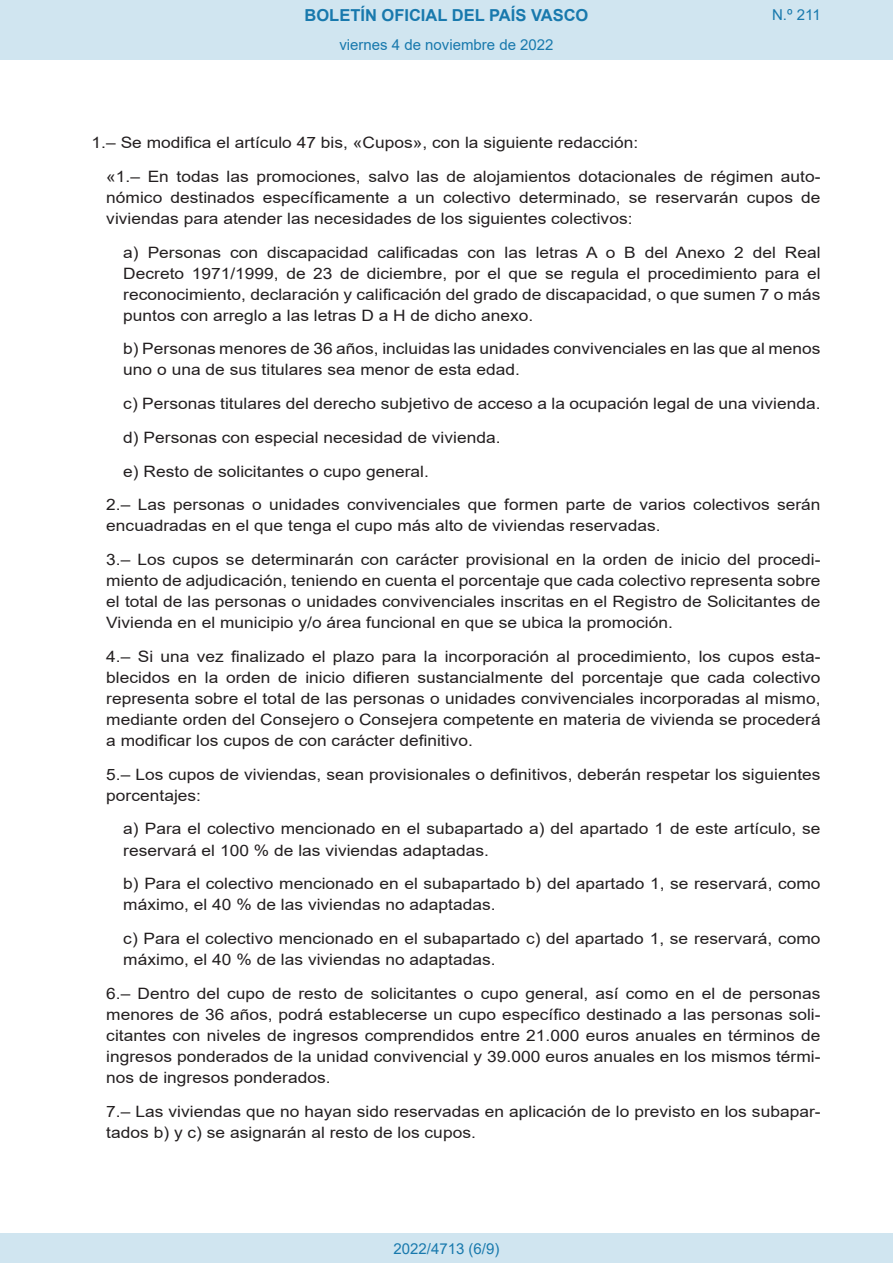
<style>
.page{position:relative;width:893px;height:1263px;background:#fff}
.page>*{position:absolute;margin:0;border:0;box-sizing:border-box;transform-origin:0 0}
.t1{font:700 16.5px "Arial";color:#1879ad}
.BOPVDetalle1{font:15.6px/21px "Arial";color:#231f20;text-align:justify;scale:1.11 1}
.BOPVDetalle2{font:15.6px/21px "Arial";color:#231f20;scale:1.11 1}
.BOPVDetalle{font:15.6px "Arial";color:#231f20;scale:1.11 1}
.Paginacion_Centro{font:15px "Arial";color:#1879ad}
</style>
<div class="page">
<div style="left:0;top:0;width:893px;height:60px;background:#d0e5f0"></div>
<div style="left:0;top:1233px;width:893px;height:30px;background:#d0e5f0"></div>
<p class="t1" style="left:305px;top:3px;width:285px">BOLETÍN OFICIAL DEL PAÍS VASCO</p>
<p class="Paginacion_Centro" style="left:339px;top:35px;width:216px">viernes 4 de noviembre de 2022</p>
<p class="Paginacion_Centro" style="left:772px;top:5px;width:50px">N.º 211</p>
<p class="BOPVDetalle" style="left:92px;top:132px;width:494px">1.– Se modifica el artículo 47 bis, «Cupos», con la siguiente redacción:</p>
<p class="BOPVDetalle1" style="left:106px;top:166px;width:645px">«1.– En todas las promociones, salvo las de alojamientos dotacionales de régimen auto&shy;nómico destinados específicamente a un colectivo determinado, se reservarán cupos de viviendas para atender las necesidades de los siguientes colectivos:</p>
<p class="BOPVDetalle2" style="left:123px;top:242px;width:630px;text-align:justify">a) Personas con discapacidad calificadas con las letras A o B del Anexo 2 del Real Decreto 1971/1999, de 23 de diciembre, por el que se regula el procedimiento para el reconocimiento, declaración y calificación del grado de discapacidad, o que sumen 7 o más puntos con arreglo a las letras D a H de dicho anexo.</p>
<p class="BOPVDetalle2" style="left:123px;top:338px;width:630px">b) Personas menores de 36 años, incluidas las unidades convivenciales en las que al menos uno o una de sus titulares sea menor de esta edad.</p>
<p class="BOPVDetalle2" style="left:123px;top:393px;width:630px">c) Personas titulares del derecho subjetivo de acceso a la ocupación legal de una vivienda.</p>
<p class="BOPVDetalle2" style="left:123px;top:427px;width:341px">d) Personas con especial necesidad de vivienda.</p>
<p class="BOPVDetalle2" style="left:123px;top:461px;width:277px">e) Resto de solicitantes o cupo general.</p>
<p class="BOPVDetalle1" style="left:106px;top:494px;width:645px">2.– Las personas o unidades convivenciales que formen parte de varios colectivos serán encuadradas en el que tenga el cupo más alto de viviendas reservadas.</p>
<p class="BOPVDetalle1" style="left:106px;top:549px;width:645px">3.– Los cupos se determinarán con carácter provisional en la orden de inicio del procedi&shy;miento de adjudicación, teniendo en cuenta el porcentaje que cada colectivo representa sobre el total de las personas o unidades convivenciales inscritas en el Registro de Solicitantes de Vivienda en el municipio y/o área funcional en que se ubica la promoción.</p>
<p class="BOPVDetalle1" style="left:106px;top:646px;width:645px">4.– Si una vez finalizado el plazo para la incorporación al procedimiento, los cupos esta&shy;blecidos en la orden de inicio difieren sustancialmente del porcentaje que cada colectivo representa sobre el total de las personas o unidades convivenciales incorporadas al mismo, mediante orden del Consejero o Consejera competente en materia de vivienda se procederá a modificar los cupos de con carácter definitivo.</p>
<p class="BOPVDetalle1" style="left:106px;top:764px;width:645px">5.– Los cupos de viviendas, sean provisionales o definitivos, deberán respetar los siguientes porcentajes:</p>
<p class="BOPVDetalle2" style="left:123px;top:818px;width:630px">a) Para el colectivo mencionado en el subapartado a) del apartado 1 de este artículo, se reservará el 100 % de las viviendas adaptadas.</p>
<p class="BOPVDetalle2" style="left:123px;top:873px;width:630px">b) Para el colectivo mencionado en el subapartado b) del apartado 1, se reservará, como máximo, el 40 % de las viviendas no adaptadas.</p>
<p class="BOPVDetalle2" style="left:123px;top:928px;width:630px">c) Para el colectivo mencionado en el subapartado c) del apartado 1, se reservará, como máximo, el 40 % de las viviendas no adaptadas.</p>
<p class="BOPVDetalle1" style="left:106px;top:983px;width:645px">6.– Dentro del cupo de resto de solicitantes o cupo general, así como en el de personas menores de 36 años, podrá establecerse un cupo específico destinado a las personas soli&shy;citantes con niveles de ingresos comprendidos entre 21.000 euros anuales en términos de ingresos ponderados de la unidad convivencial y 39.000 euros anuales en los mismos térmi&shy;nos de ingresos ponderados.</p>
<p class="BOPVDetalle1" style="left:106px;top:1100px;width:645px">7.– Las viviendas que no hayan sido reservadas en aplicación de lo previsto en los subapar&shy;tados b) y c) se asignarán al resto de los cupos.</p>
<p class="Paginacion_Centro" style="left:393px;top:1238px;width:107px">2022/4713 (6/9)</p>
</div>
